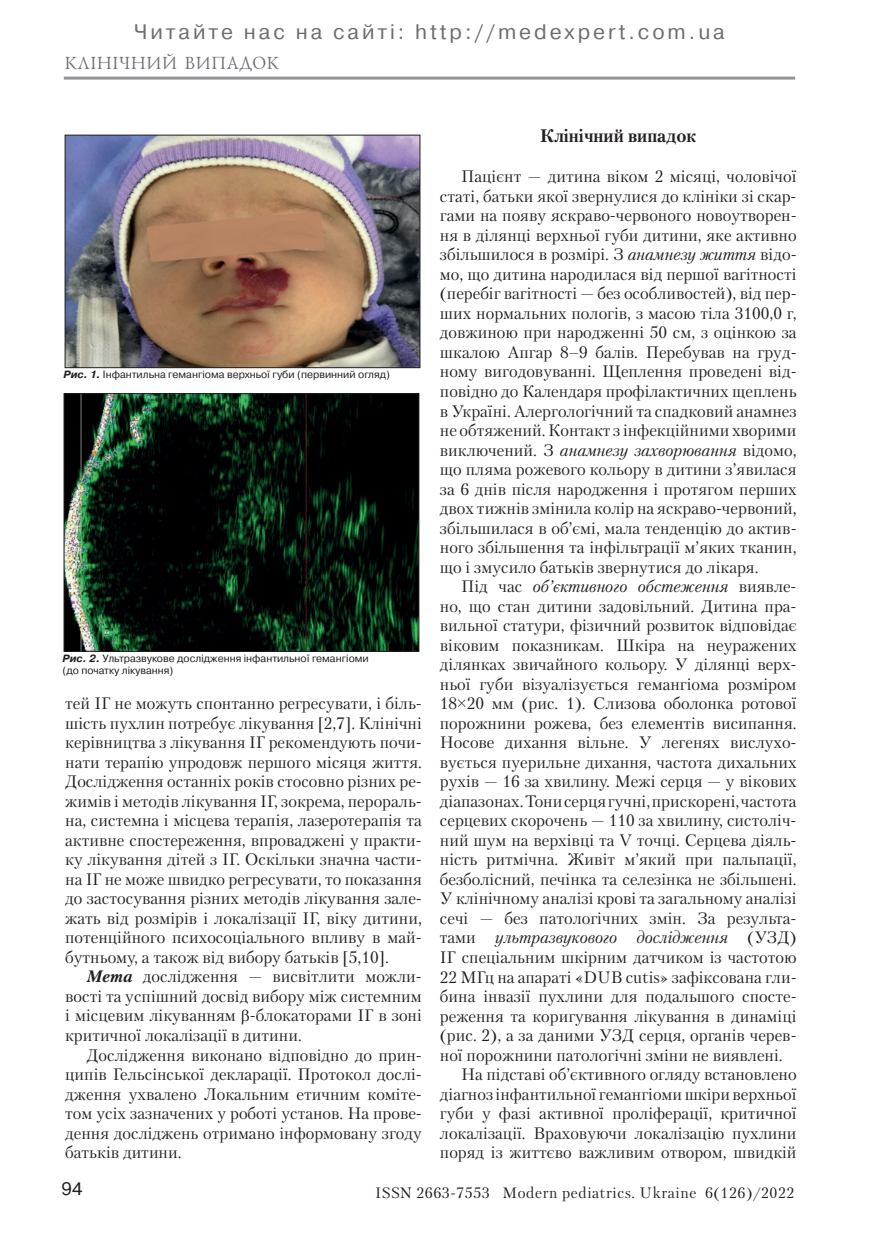
<style>
.page{position:relative;width:893px;height:1234px;background:#fff}
.page>*{position:absolute;margin:0;border:0;box-sizing:border-box;transform-origin:0 0}
.t1{font:21px "Pragmatica C";letter-spacing:.14em;color:#6c6d70}
.t2{font:18px "Lazurski Cyrillic";letter-spacing:.04em;color:#6c6d70}
.t3{font:700 18px "Petersburg";color:#231f20}
.t4{font:18px "Pragmatica C";color:#231f20}
.t5{font:16.5px/19.5px "Petersburg";color:#231f20;text-align:justify}
.t6{font:italic 16.5px "Petersburg";color:#231f20}
.t7{font:15px "Petersburg";letter-spacing:.04em;color:#231f20}
.t8{font:10.5px/12px "Pragmatica";color:#231f20}
.s1{font-weight:700;font-style:italic}
.s2{font-style:italic}
.s3{font-style:normal}
</style>
<div class="page">
<hr style="left:64px;top:77px;width:731px;height:3px;background:#939598">
<img style="left:67px;top:137px;width:351px;height:229px">
<div style="left:65px;top:135px;width:355px;height:233px;border:1px solid #231f20"></div>
<img style="left:66px;top:395px;width:351px;height:254px">
<div style="left:64px;top:393px;width:355px;height:258px;border:1px solid #231f20"></div>
<p class="t1" style="left:134px;top:20px;width:592px">Читайте нас на сайті: http://medexpert.com.ua</p>
<p class="t2" style="left:64px;top:54px;width:216px">КЛІНІЧНИЙ ВИПАДОК</p>
<p class="t8" style="left:64px;top:369px;width:328px"><span class="s1">Рис. 1.</span> Інфантильна гемангіома верхньої губи (первинний огляд)</p>
<p class="t8" style="left:63px;top:652px;width:308px"><span class="s1">Рис. 2.</span> Ультразвукове дослідження інфантильної гемангіоми (до початку лікування)</p>
<p class="t5" style="left:65px;top:693px;width:358px">тей ІГ не можуть спонтанно регресувати, і біль&shy;шість пухлин потребує лікування [2,7]. Клінічні керівництва з лікування ІГ рекомендують почи&shy;нати терапію упродовж першого місяця життя.<br>Дослідження останніх років стосовно різних ре&shy;жимів і методів лікування ІГ, зокрема, перораль&shy;на, системна і місцева терапія, лазеротерапія та активне спостереження, впроваджені у практи&shy;ку лікування дітей з ІГ. Оскільки значна части&shy;на ІГ не може швидко регресувати, то показання до застосування різних методів лікування зале&shy;жать від розмірів і локалізації ІГ, віку дитини, потенційного психосоціального впливу в май&shy;бутньому, а також від вибору батьків [5,10].</p>
<p class="t5" style="left:65px;top:966px;width:358px;text-indent:21px"><span class="s1">Мета</span> дослідження — висвітлити можли&shy;вості та успішний досвід вибору між системним і місцевим лікуванням -блокаторами ІГ в зоні критичної локалізації в дитини.</p>
<p class="t5" style="left:65px;top:1044px;width:358px;text-indent:21px">Дослідження виконано відповідно до прин&shy;ципів Гельсінської декларації. Протокол дослі&shy;дження ухвалено Локальним етичним коміте&shy;том усіх зазначених у роботі установ. На прове&shy;дення досліджень отримано інформовану згоду батьків дитини.</p>
<p class="t3" style="left:540px;top:124px;width:158px">Клінічний випадок</p>
<p class="t5" style="left:440px;top:166px;width:358px;text-indent:21px">Пацієнт — дитина віком 2 місяці, чоловічої статі, батьки якої звернулися до клініки зі скар&shy;гами на появу яскраво-червоного новоутворен&shy;ня в ділянці верхньої губи дитини, яке активно збільшилося в розмірі. З <span class="s2">анамнезу життя</span> відо&shy;мо, що дитина народилася від першої вагітності (перебіг вагітності — без особливостей), від пер&shy;ших нормальних пологів, з масою тіла 3100,0 г, довжиною при народженні 50 см, з оцінкою за шкалою Апгар 8–9 балів. Перебував на груд&shy;ному вигодовуванні. Щеплення проведені від&shy;повідно до Календаря профілактичних щеплень в Україні. Алергологічний та спадковий анамнез не обтяжений. Контакт з інфекційними хворими виключений. З <span class="s2">анамнезу захворювання</span> відомо, що пляма рожевого кольору в дитини з’явилася за 6 днів після народження і протягом перших двох тижнів змінила колір на яскраво-червоний, збільшилася в об’ємі, мала тенденцію до актив&shy;ного збільшення та інфільтрації м’яких тканин, що і змусило батьків звернутися до лікаря.</p>
<p class="t6" style="left:461px;top:575px;width:337px"><span class="s3">Під час</span> об’єктивного обстеження <span class="s3">виявле-</span></p>
<p class="t5" style="left:440px;top:596px;width:358px">но, що стан дитини задовільний. Дитина пра-</p>
<p class="t5" style="left:440px;top:615px;width:358px">вильної статури, фізичний розвиток відповідає</p>
<p class="t5" style="left:440px;top:635px;width:358px">віковим показникам<span class="s2">.</span> Шкіра на неуражених</p>
<p class="t5" style="left:440px;top:654px;width:358px">ділянках звичайного кольору. У ділянці верх-</p>
<p class="t5" style="left:440px;top:674px;width:358px">ньої губи візуалізується гемангіома розміром</p>
<p class="t5" style="left:440px;top:693px;width:358px">18×20 мм (рис. 1). Слизова оболонка ротової</p>
<p class="t5" style="left:440px;top:713px;width:358px">порожнини рожева, без елементів висипання.</p>
<p class="t5" style="left:440px;top:732px;width:358px">Носове дихання вільне. У легенях вислухо-</p>
<p class="t5" style="left:440px;top:752px;width:358px">вується пуерильне дихання, частота дихальних</p>
<p class="t5" style="left:440px;top:771px;width:358px">рухів — 16 за хвилину. Межі серця — у вікових</p>
<p class="t5" style="left:440px;top:791px;width:358px">діапазонах. Тони серця гучні, прискорені, частота</p>
<p class="t5" style="left:440px;top:810px;width:358px">серцевих скорочень — 110 за хвилину, систоліч-</p>
<p class="t5" style="left:440px;top:830px;width:358px">ний шум на верхівці та V точці. Серцева діяль-</p>
<p class="t5" style="left:440px;top:849px;width:358px">ність ритмічна. Живіт м’який при пальпації,</p>
<p class="t5" style="left:440px;top:869px;width:358px">безболісний, печінка та селезінка не збільшені.</p>
<p class="t5" style="left:440px;top:888px;width:358px">У клінічному аналізі крові та загальному аналізі</p>
<p class="t5" style="left:440px;top:908px;width:358px">сечі — без патологічних змін. За результа-</p>
<p class="t6" style="left:440px;top:926px;width:358px"><span class="s3">тами</span> ультразвукового дослідження <span class="s3">(УЗД)</span></p>
<p class="t5" style="left:440px;top:947px;width:358px">ІГ спеціальним шкірним датчиком із частотою</p>
<p class="t5" style="left:440px;top:966px;width:358px">22 МГц на апараті «DUB cutis» зафіксована гли-</p>
<p class="t5" style="left:440px;top:986px;width:358px">бина інвазії пухлини для подальшого спосте-</p>
<p class="t5" style="left:440px;top:1005px;width:358px">реження та коригування лікування в динаміці</p>
<p class="t5" style="left:440px;top:1025px;width:358px">(рис. 2), а за даними УЗД серця, органів черев-</p>
<p class="t5" style="left:440px;top:1044px;width:344px">ної порожнини патологічні зміни не виявлені.</p>
<p class="t5" style="left:461px;top:1064px;width:337px">На підставі об’єктивного огляду встановлено</p>
<p class="t5" style="left:440px;top:1083px;width:358px">діагноз інфантильної гемангіоми шкіри верхньої</p>
<p class="t5" style="left:440px;top:1103px;width:358px">губи у фазі активної проліферації, критичної</p>
<p class="t5" style="left:440px;top:1122px;width:358px">локалізації. Враховуючи локалізацію пухлини</p>
<p class="t5" style="left:440px;top:1142px;width:358px">поряд із життєво важливим отвором, швидкій</p>
<p class="t4" style="left:62px;top:1178px;width:22px">94</p>
<p class="t7" style="left:375px;top:1182px;width:421px">ISSN 2663-7553 Modern pediatrics. Ukraine 6(126)/2022</p>
</div>
